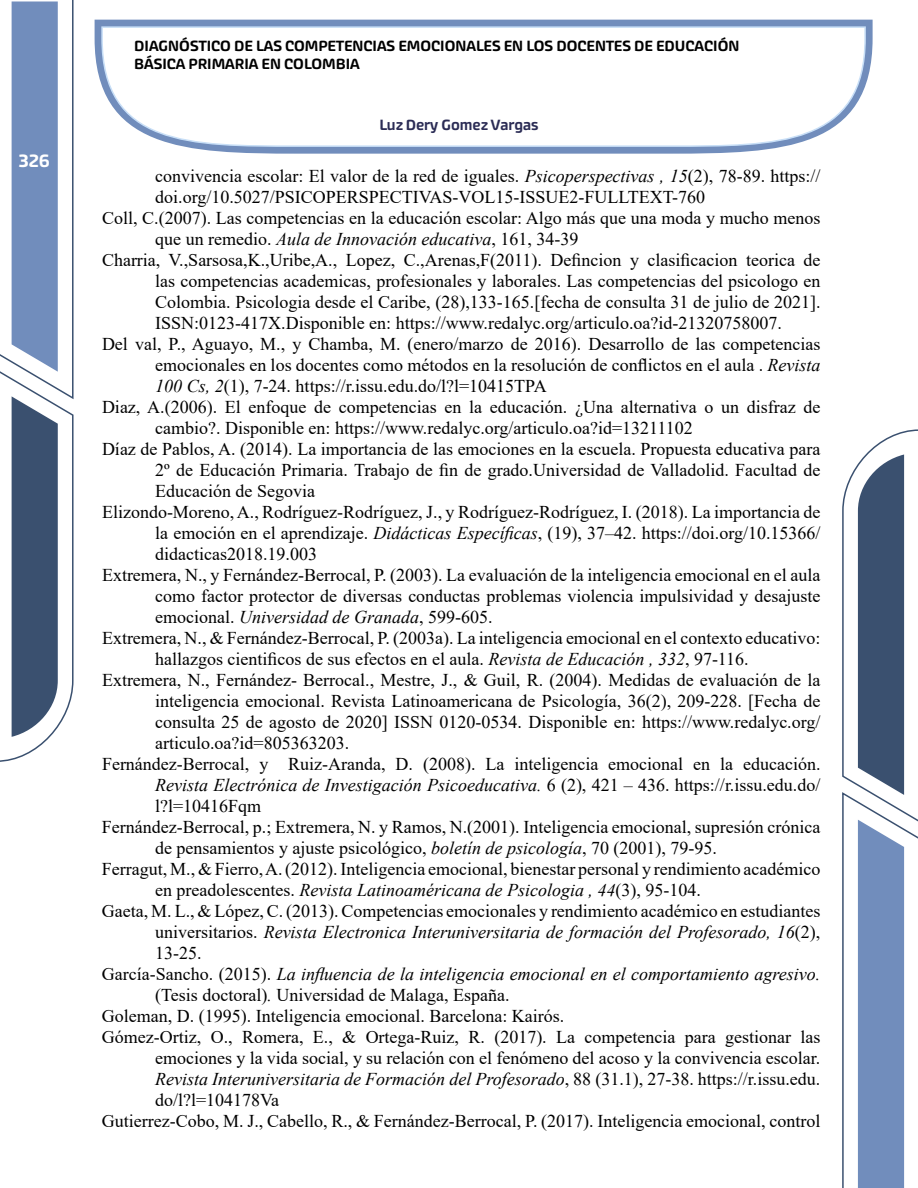
<style>
.page{position:relative;width:918px;height:1188px;background:#fff}
.page>*{position:absolute;margin:0;border:0;box-sizing:border-box;transform-origin:0 0}
.t1{font:18px "Times New Roman";color:#000}
.t2{font:italic 18px "Times New Roman";color:#000}
.t3{font:500 18px "Akceler Aalt";color:#fff}
.t4{font:500 15px/18px "Akceler Aalt";color:#000}
.t5{font:500 15px "Akceler Aalt";color:#2b2c55}
.s1{font-style:italic}
.s2{font-style:normal}
</style>
<div class="page">
<svg style="left:0;top:0;width:74px;height:762px"></svg>
<svg style="left:842px;top:429px;width:76px;height:759px"></svg>
<svg style="left:95px;top:20px;width:778px;height:134px;fill:#718dbc"></svg>
<svg style="left:101px;top:26px;width:766px;height:122px"></svg>
<p class="t3" style="left:19px;top:147px;width:32px">326</p>
<p class="t4" style="left:134px;top:36px;width:607px">DIAGNÓSTICO DE LAS COMPETENCIAS EMOCIONALES EN LOS DOCENTES DE EDUCACIÓN<br>BÁSICA PRIMARIA EN COLOMBIA</p>
<p class="t5" style="left:379px;top:114px;width:161px">Luz Dery Gomez Vargas</p>
<p class="t1" style="left:155px;top:163px;width:667px">convivencia escolar: El valor de la red de iguales. <span class="s1">Psicoperspectivas , 15</span>(2), 78-89. https://</p>
<p class="t1" style="left:155px;top:184px;width:552px">doi.org/10.5027/PSICOPERSPECTIVAS-VOL15-ISSUE2-FULLTEXT-760</p>
<p class="t1" style="left:102px;top:205px;width:720px">Coll, C.(2007). Las competencias en la educación escolar: Algo más que una moda y mucho menos</p>
<p class="t2" style="left:155px;top:227px;width:425px"><span class="s2">que un remedio.</span> Aula de Innovación educativa<span class="s2">, 161, 34-39</span></p>
<p class="t1" style="left:102px;top:247px;width:720px">Charria, V.,Sarsosa,K.,Uribe,A., Lopez, C.,Arenas,F(2011). Defincion y clasificacion teorica de</p>
<p class="t1" style="left:155px;top:268px;width:667px">las competencias academicas, profesionales y laborales. Las competencias del psicologo en</p>
<p class="t1" style="left:155px;top:289px;width:667px">Colombia. Psicologia desde el Caribe, (28),133-165.[fecha de consulta 31 de julio de 2021].</p>
<p class="t1" style="left:155px;top:310px;width:628px">ISSN:0123-417X.Disponible en: https://www.redalyc.org/articulo.oa?id-21320758007.</p>
<p class="t1" style="left:102px;top:331px;width:720px">Del val, P., Aguayo, M., y Chamba, M. (enero/marzo de 2016). Desarrollo de las competencias</p>
<p class="t1" style="left:155px;top:352px;width:667px">emocionales en los docentes como métodos en la resolución de conflictos en el aula . <span class="s1">Revista</span></p>
<p class="t1" style="left:155px;top:373px;width:393px"><span class="s1">100 Cs, 2</span>(1), 7-24. https://r.issu.edu.do/l?l=10415TPA</p>
<p class="t1" style="left:102px;top:394px;width:720px">Diaz, A.(2006). El enfoque de competencias en la educación. ¿Una alternativa o un disfraz de</p>
<p class="t1" style="left:155px;top:415px;width:539px">cambio?. Disponible en: https://www.redalyc.org/articulo.oa?id=13211102</p>
<p class="t1" style="left:102px;top:436px;width:720px">Díaz de Pablos, A. (2014). La importancia de las emociones en la escuela. Propuesta educativa para</p>
<p class="t1" style="left:155px;top:457px;width:667px">2º de Educación Primaria. Trabajo de fin de grado.Universidad de Valladolid. Facultad de</p>
<p class="t1" style="left:155px;top:478px;width:161px">Educación de Segovia</p>
<p class="t1" style="left:102px;top:499px;width:720px">Elizondo-Moreno, A., Rodríguez-Rodríguez, J., y Rodríguez-Rodríguez, I. (2018). La importancia de</p>
<p class="t1" style="left:155px;top:520px;width:667px">la emoción en el aprendizaje. <span class="s1">Didácticas Específicas</span>, (19), 37–42. https://doi.org/10.15366/</p>
<p class="t1" style="left:155px;top:541px;width:163px">didacticas2018.19.003</p>
<p class="t1" style="left:102px;top:562px;width:720px">Extremera, N., y Fernández-Berrocal, P. (2003). La evaluación de la inteligencia emocional en el aula</p>
<p class="t1" style="left:155px;top:583px;width:667px">como factor protector de diversas conductas problemas violencia impulsividad y desajuste</p>
<p class="t2" style="left:155px;top:605px;width:339px"><span class="s2">emocional.</span> Universidad de Granada<span class="s2">, 599-605.</span></p>
<p class="t1" style="left:102px;top:625px;width:720px">Extremera, N., &amp; Fernández-Berrocal, P. (2003a). La inteligencia emocional en el contexto educativo:</p>
<p class="t1" style="left:155px;top:646px;width:595px">hallazgos cientificos de sus efectos en el aula. <span class="s1">Revista de Educación , 332</span>, 97-116.</p>
<p class="t1" style="left:102px;top:667px;width:720px">Extremera, N., Fernández- Berrocal., Mestre, J., &amp; Guil, R. (2004). Medidas de evaluación de la</p>
<p class="t1" style="left:155px;top:688px;width:667px">inteligencia emocional. Revista Latinoamericana de Psicología, 36(2), 209-228. [Fecha de</p>
<p class="t1" style="left:155px;top:709px;width:667px">consulta 25 de agosto de 2020] ISSN 0120-0534. Disponible en: https://www.redalyc.org/</p>
<p class="t1" style="left:155px;top:730px;width:196px">articulo.oa?id=805363203.</p>
<p class="t1" style="left:102px;top:751px;width:720px">Fernández-Berrocal, y Ruiz-Aranda, D. (2008). La inteligencia emocional en la educación.</p>
<p class="t2" style="left:155px;top:773px;width:667px">Revista Electrónica de Investigación Psicoeducativa. <span class="s2">6 (2), 421 – 436. https://r.issu.edu.do/</span></p>
<p class="t1" style="left:155px;top:793px;width:108px">l?l=10416Fqm</p>
<p class="t1" style="left:102px;top:814px;width:720px">Fernández-Berrocal, p.; Extremera, N. y Ramos, N.(2001). Inteligencia emocional, supresión crónica</p>
<p class="t1" style="left:155px;top:835px;width:563px">de pensamientos y ajuste psicológico, <span class="s1">boletín de psicología</span>, 70 (2001), 79-95.</p>
<p class="t1" style="left:102px;top:856px;width:720px">Ferragut, M., &amp; Fierro, A. (2012). Inteligencia emocional, bienestar personal y rendimiento académico</p>
<p class="t2" style="left:155px;top:878px;width:547px"><span class="s2">en preadolescentes.</span> Revista Latinoaméricana de Psicologia , 44<span class="s2">(3), 95-104.</span></p>
<p class="t1" style="left:102px;top:898px;width:720px">Gaeta, M. L., &amp; López, C. (2013). Competencias emocionales y rendimiento académico en estudiantes</p>
<p class="t2" style="left:155px;top:920px;width:667px"><span class="s2">universitarios.</span> Revista Electronica Interuniversitaria de formación del Profesorado, 16<span class="s2">(2),</span></p>
<p class="t1" style="left:155px;top:940px;width:48px">13-25.</p>
<p class="t2" style="left:102px;top:962px;width:720px"><span class="s2">García-Sancho. (2015).</span> La influencia de la inteligencia emocional en el comportamiento agresivo.</p>
<p class="t1" style="left:155px;top:982px;width:356px">(Tesis doctoral)<span class="s1">.</span> Universidad de Malaga, España.</p>
<p class="t1" style="left:102px;top:1004px;width:464px">Goleman, D. (1995). Inteligencia emocional. Barcelona: Kairós.</p>
<p class="t1" style="left:102px;top:1025px;width:720px">Gómez-Ortiz, O., Romera, E., &amp; Ortega-Ruiz, R. (2017). La competencia para gestionar las</p>
<p class="t1" style="left:155px;top:1046px;width:667px">emociones y la vida social, y su relación con el fenómeno del acoso y la convivencia escolar.</p>
<p class="t2" style="left:155px;top:1067px;width:667px">Revista Interuniversitaria de Formación del Profesorado<span class="s2">, 88 (31.1), 27-38. https://r.issu.edu.</span></p>
<p class="t1" style="left:155px;top:1088px;width:126px">do/l?l=104178Va</p>
<p class="t1" style="left:102px;top:1109px;width:720px">Gutierrez-Cobo, M. J., Cabello, R., &amp; Fernández-Berrocal, P. (2017). Inteligencia emocional, control</p>
</div>
